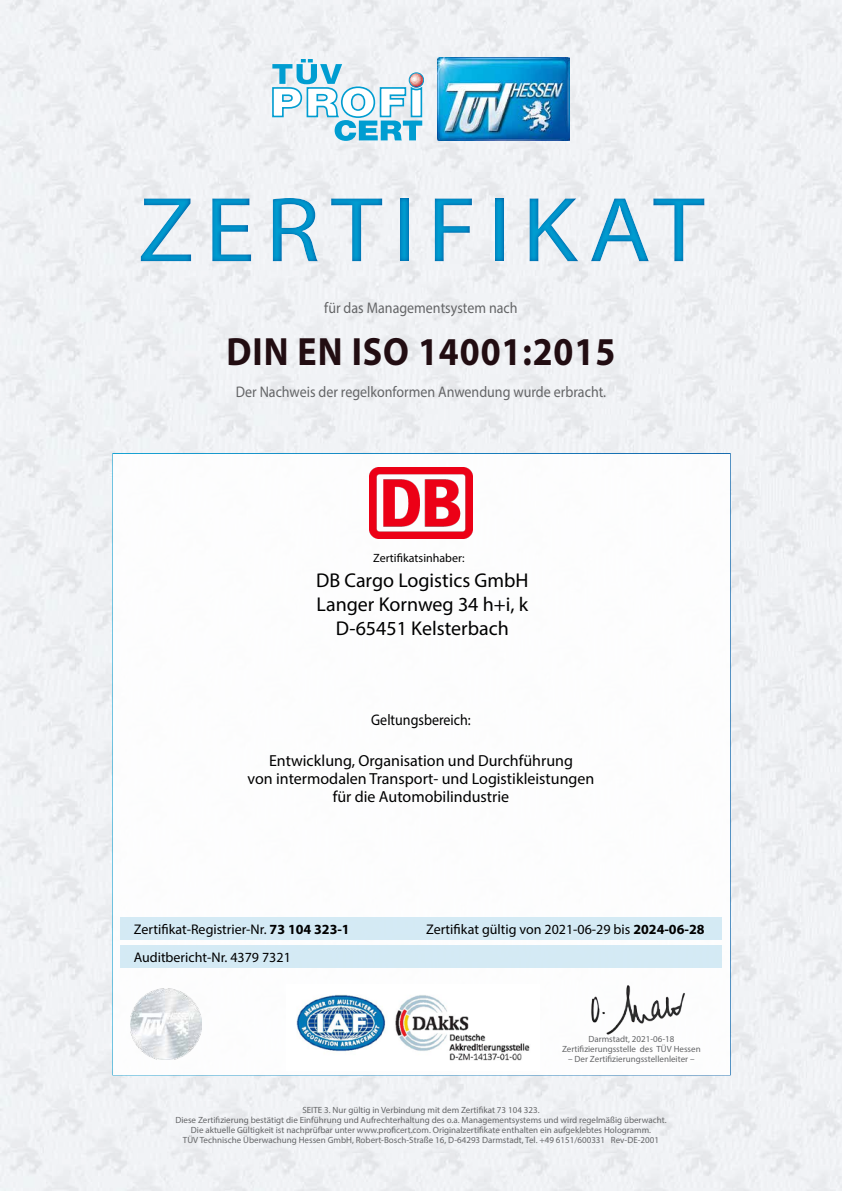
<style>
.page{position:relative;width:842px;height:1191px;background:#fff}
.page>*{position:absolute;margin:0;border:0;box-sizing:border-box;transform-origin:0 0}
.t1{font:93px "Myriad Pro";letter-spacing:.1em;color:#009dd1;scale:1.1 1}
.t2{font:700 39.6px "Myriad Pro";letter-spacing:.025em;color:#220d12;scale:.91 1}
.t3{font:20px/24px "Myriad Pro";color:#000;text-align:center}
.t4{font:16px/18px "Myriad Pro";color:#000;text-align:center}
.t5{font:15.4px "Myriad Pro";color:#646567;scale:.91 1}
.t6{font:15.4px "Myriad Pro";color:#000;scale:.91 1}
.t7{font:14px/28.1px "Myriad Pro";color:#000}
.t8{font:12px "Myriad Pro";color:#000}
.t9{font:9px/10px "Myriad Pro";color:#646567;text-align:center}
.s1{font-weight:700}
</style>
<div class="page">
<img style="left:0;top:0;width:842px;height:1191px">
<img style="left:437px;top:57px;width:132px;height:83px">
<svg style="left:272px;top:59px;width:152px;height:82px"></svg>
<div style="left:112px;top:453px;width:619px;height:622px;background:#fff;border:2px solid #fff"></div>
<div style="left:120px;top:945px;width:602px;height:23px;background:#d0e8f4"></div>
<div style="left:121px;top:917px;width:601px;height:22px;background:#d0e8f4"></div>
<img style="left:296px;top:995px;width:234px;height:66px">
<img style="left:591px;top:985px;width:94px;height:50px">
<div style="left:0;top:172px;width:842px;height:114px;background:#0062ac;opacity:.75"></div>
<img style="left:130px;top:988px;width:71px;height:71px">
<img style="left:370px;top:467px;width:102px;height:72px">
<h1 class="t1" style="left:138px;top:173px;width:517px">ZERTIFIKAT</h1>
<h3 class="t5" style="left:324px;top:298px;width:214px">für das Managementsystem nach</h3>
<h2 class="t2" style="left:227px;top:326px;width:429px">DIN EN ISO 14001:2015</h2>
<h3 class="t5" style="left:236px;top:382px;width:408px">Der Nachweis der regelkonformen Anwendung wurde erbracht.</h3>
<h3 class="t8" style="left:373px;top:550px;width:93px">Zertifikatsinhaber:</h3>
<h3 class="t3" style="left:316px;top:568px;width:214px">DB Cargo Logistics GmbH<br>Langer Kornweg 34 h+i, k<br>D-65451 Kelsterbach</h3>
<h3 class="t6" style="left:371px;top:710px;width:111px">Geltungsbereich:</h3>
<h3 class="t4" style="left:247px;top:751px;width:348px">Entwicklung, Organisation und Durchführung<br>von intermodalen Transport- und Logistikleistungen für die Automobilindustrie</h3>
<h3 class="t7" style="left:134px;top:915px;width:218px">Zertifikat-Registrier-Nr. <span class="s1">73 104 323-1<br></span>Auditbericht-Nr. 4379 7321</h3>
<h3 class="t7" style="left:426px;top:915px;width:280px">Zertifikat gültig von 2021-06-29 bis <span class="s1">2024-06-28</span></h3>
<p class="t9" style="left:562px;top:1034px;width:140px">Darmstadt, 2021-06-18<br>Zertifizierungsstelle des TÜV Hessen</p>
<p class="t9" style="left:568px;top:1054px;width:128px">– Der Zertifizierungsstellenleiter –</p>
<p class="t9" style="left:175px;top:1105px;width:493px">SEITE 3. Nur gültig in Verbindung mit dem Zertifikat 73 104 323.<br>Diese Zertifizierung bestätigt die Einführung und Aufrechterhaltung des o.a. Managementsystems und wird regelmäßig überwacht.<br>Die aktuelle Gültigkeit ist nachprüfbar unter www.proficert.com. Originalzertifikate enthalten ein aufgeklebtes Hologramm.<br>TÜV Technische Überwachung Hessen GmbH, Robert-Bosch-Straße 16, D-64293 Darmstadt, Tel. +49 6151/600331 Rev-DE-2001</p>
</div>
